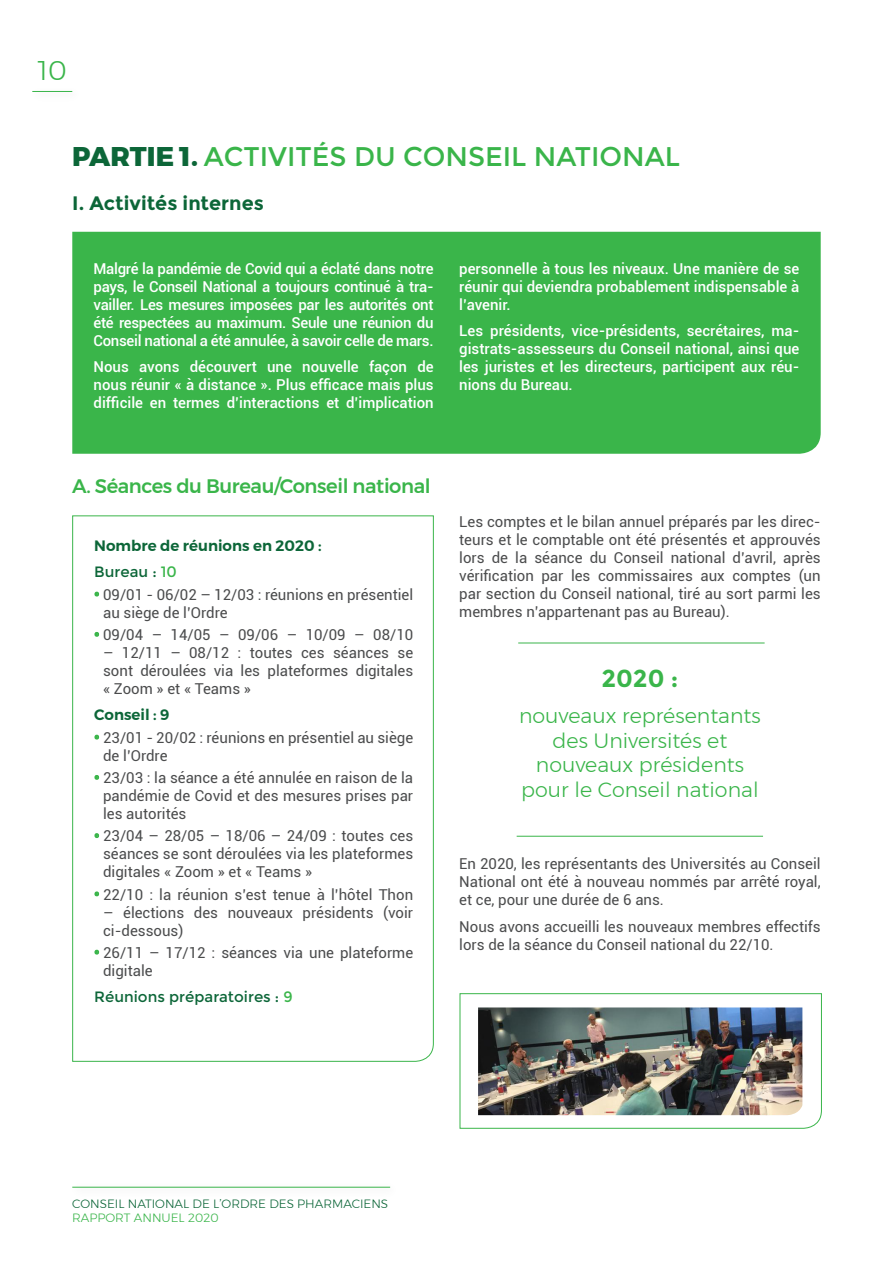
<style>
.page{position:relative;width:893px;height:1263px;background:#fff}
.page>*{position:absolute;margin:0;border:0;box-sizing:border-box;transform-origin:0 0}
.GRAND_TITRE{font:27px "Montserrat";color:#3ab54a}
.t1{font:300 27px "Gontserrat";color:#3ab54a}
.t2{font:700 24.3px "Montserrat";color:#3ab54a}
.t3{font:300 20.7px/24.8px "Gontserrat";color:#3ab54a;text-align:center}
.t4{font:500 19.5px "Gontserrat";letter-spacing:-.02em;color:#3ab54a}
.t5{font:700 19.5px "Montserrat";color:#0c6638}
.t6{font:15px/18px "Roboto";color:#4b4c4d;text-align:justify}
.t7{font:500 15px/18px "Roboto";color:#fff;text-align:justify}
.t8{font:600 15px "Gontserrat";color:#0c6638}
.t9{font:15px "Montserrat";color:#0c6638}
.t10{font:300 12px "Gontserrat";color:#0c6638}
.t11{font:300 12px "Gontserrat";color:#3ab54a}
.s1{font-family:"Gontserrat";font-weight:800;color:#0c6638}
.s2{color:#3ab54a}
</style>
<div class="page">
<div style="left:69px;top:1181px;width:331px;height:18px;background:#231f20;opacity:.25"></div>
<hr style="left:72px;top:1187px;width:318px;height:1px;background:#3ab54a">
<hr style="left:32px;top:91px;width:40px;height:1px;background:#3ab54a">
<svg style="left:459px;top:993px;width:363px;height:136px"></svg>
<svg style="left:72px;top:515px;width:362px;height:547px"></svg>
<svg style="left:93px;top:590px;width:7px;height:8px"></svg>
<svg style="left:93px;top:631px;width:7px;height:7px"></svg>
<svg style="left:93px;top:733px;width:7px;height:8px"></svg>
<svg style="left:93px;top:774px;width:7px;height:7px"></svg>
<svg style="left:93px;top:832px;width:7px;height:7px"></svg>
<svg style="left:93px;top:890px;width:7px;height:7px"></svg>
<svg style="left:93px;top:948px;width:7px;height:8px"></svg>
<div style="left:72px;top:232px;width:749px;height:222px;background:#3ab54a"></div>
<img style="left:478px;top:1007px;width:324px;height:108px">
<hr style="left:517px;top:836px;width:246px;height:1px;background:#3ab54a">
<hr style="left:518px;top:642px;width:247px;height:1px;background:#3ab54a">
<h1 class="t1" style="left:38px;top:50px;width:31px">10</h1>
<p class="GRAND_TITRE" style="left:72px;top:141px;width:609px"><span class="s1">PARTIE 1.</span> ACTIVITÉS DU CONSEIL NATIONAL</p>
<p class="t5" style="left:72px;top:192px;width:193px">I. Activités internes</p>
<p class="t7" style="left:94px;top:259px;width:342px">Malgré la pandémie de Covid qui a éclaté dans notre pays, le Conseil National a toujours continué à tra&shy;vailler. Les mesures imposées par les autorités ont été respectées au maximum. Seule une réunion du Conseil national a été annulée, à savoir celle de mars.</p>
<p class="t7" style="left:94px;top:357px;width:342px">Nous avons découvert une nouvelle façon de nous réunir « à distance ». Plus efficace mais plus difficile en termes d’interactions et d’implication</p>
<p class="t7" style="left:459px;top:259px;width:342px">personnelle à tous les niveaux. Une manière de se réunir qui deviendra probablement indispensable à l’avenir.</p>
<p class="t7" style="left:459px;top:321px;width:342px">Les présidents, vice-présidents, secrétaires, ma&shy;gistrats-assesseurs du Conseil national, ainsi que les juristes et les directeurs, participent aux réu&shy;nions du Bureau.</p>
<p class="t4" style="left:72px;top:471px;width:360px">A. Séances du Bureau/Conseil national</p>
<p class="t8" style="left:94px;top:534px;width:229px">Nombre de réunions en 2020 :</p>
<p class="t9" style="left:94px;top:563px;width:84px">Bureau : <span class="s2">10</span></p>
<p class="t6" style="left:103px;top:585px;width:312px;text-indent:-9px"><span class="s2">•</span> 09/01 - 06/02 – 12/03 : réunions en présentiel au siège de l’Ordre</p>
<p class="t6" style="left:94px;top:625px;width:320px"><span class="s2">•</span> 09/04 – 14/05 – 09/06 – 10/09 – 08/10</p>
<p class="t6" style="left:103px;top:643px;width:312px">– 12/11 – 08/12 : toutes ces séances se sont déroulées via les plateformes digitales « Zoom » et « Teams »</p>
<p class="t8" style="left:94px;top:703px;width:77px">Conseil : 9</p>
<p class="t6" style="left:103px;top:728px;width:312px;text-indent:-9px"><span class="s2">•</span> 23/01 - 20/02 : réunions en présentiel au siège de l’Ordre</p>
<p class="t6" style="left:103px;top:768px;width:312px;text-indent:-9px"><span class="s2">•</span> 23/03 : la séance a été annulée en raison de la pandémie de Covid et des mesures prises par les autorités</p>
<p class="t6" style="left:103px;top:826px;width:312px;text-indent:-9px"><span class="s2">•</span> 23/04 – 28/05 – 18/06 – 24/09 : toutes ces séances se sont déroulées via les plateformes digitales « Zoom » et « Teams »</p>
<p class="t6" style="left:94px;top:885px;width:320px"><span class="s2">•</span> 22/10 : la réunion s’est tenue à l’hôtel Thon</p>
<p class="t6" style="left:103px;top:903px;width:312px">– élections des nouveaux présidents (voir ci-dessous)</p>
<p class="t6" style="left:103px;top:943px;width:312px;text-indent:-9px"><span class="s2">•</span> 26/11 – 17/12 : séances via une plateforme digitale</p>
<p class="t9" style="left:94px;top:988px;width:200px">Réunions préparatoires : <span class="s2">9</span></p>
<p class="t6" style="left:459px;top:512px;width:363px">Les comptes et le bilan annuel préparés par les direc&shy;teurs et le comptable ont été présentés et approuvés lors de la séance du Conseil national d’avril, après vérification par les commissaires aux comptes (un par section du Conseil national, tiré au sort parmi les membres n’appartenant pas au Bureau).</p>
<p class="t2" style="left:601px;top:664px;width:79px">2020 :</p>
<p class="t3" style="left:519px;top:703px;width:243px">nouveaux représentants des Universités et nouveaux présidents pour le Conseil national</p>
<p class="t6" style="left:459px;top:854px;width:363px">En 2020, les représentants des Universités au Conseil National ont été à nouveau nommés par arrêté royal, et ce, pour une durée de 6 ans.</p>
<p class="t6" style="left:459px;top:917px;width:363px">Nous avons accueilli les nouveaux membres effectifs lors de la séance du Conseil national du 22/10.</p>
<p class="t10" style="left:72px;top:1194px;width:317px">CONSEIL NATIONAL DE L’ORDRE DES PHARMACIENS</p>
<p class="t11" style="left:72px;top:1209px;width:148px">RAPPORT ANNUEL 2020</p>
</div>
